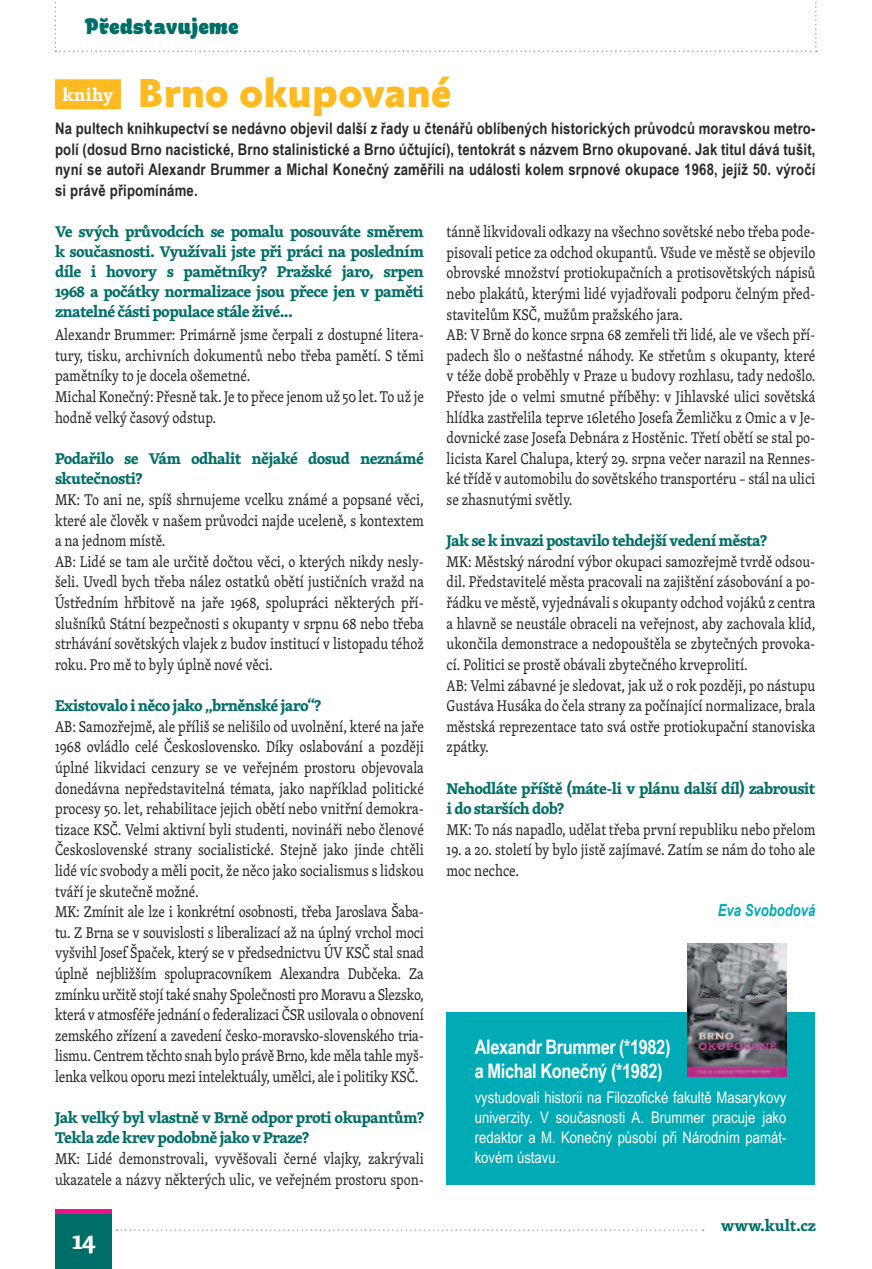
<style>
.page{position:relative;width:872px;height:1269px;background:#fff}
.page>*{position:absolute;margin:0;border:0;box-sizing:border-box;transform-origin:0 0}
.t1{font:500 40px "Anselm Sans";color:#fdba21}
.t2{font:900 22px "Kakao";letter-spacing:-.01em;color:#006e68}
.t3{font:700 20px/24px "Arial Narrow";letter-spacing:-.02em;color:#fff}
.t4{font:700 20px "Skolar";color:#fff}
.t5{font:700 18px "Skolar";color:#fff}
.t6{font:italic 700 16.6px "Arial Narrow";color:#00abb6;scale:.96 1}
.t7{font:16px/20.6px "Skolar";color:#2b292a;scale:.85 1}
.t8{font:700 16px/20px "Skolar";letter-spacing:-.04em;color:#006e68}
.t9{font:700 16px/20.6px "Arial Narrow";letter-spacing:.01em;color:#2b292a;text-align:justify}
.t10{font:16px/20px "Arial Narrow";color:#fff;text-align:justify}
.t11{font:700 16px "Skolar";letter-spacing:-.01em;color:#006e68}
</style>
<div class="page">
<div style="left:55px;top:1208px;width:57px;height:61px;background:#ec148d"></div>
<div style="left:55px;top:1213px;width:57px;height:56px;background:#006e68"></div>
<svg style="left:116px;top:1229px;width:587px;height:2px"></svg>
<svg style="left:55px;top:2px;width:761px;height:50px"></svg>
<div style="left:55px;top:79px;width:66px;height:30px;background:#fdba21"></div>
<div style="left:446px;top:1012px;width:368px;height:173px;background:#00abb6"></div>
<img style="left:687px;top:943px;width:99px;height:133px">
<h2 class="t2" style="left:84px;top:16px;width:156px">Představujeme</h2>
<p class="t5" style="left:63px;top:86px;width:52px">knihy</p>
<h1 class="t1" style="left:138px;top:77px;width:315px">Brno okupované</h1>
<p class="t9" style="left:55px;top:117px;width:761px">Na pultech knihkupectví se nedávno objevil další z řady u čtenářů oblíbených historických průvodců moravskou metro&shy;polí (dosud Brno nacistické, Brno stalinistické a Brno účtující), tentokrát s názvem Brno okupované. Jak titul dává tušit, nyní se autoři Alexandr Brummer a Michal Konečný zaměřili na události kolem srpnové okupace 1968, jejíž 50. výročí si právě připomínáme.</p>
<p class="t8" style="left:55px;top:222px;width:370px;text-align:justify">Ve svých průvodcích se pomalu posouváte směrem k současnosti. Využívali jste při práci na posledním díle i hovory s pamětníky? Pražské jaro, srpen 1968 a počátky normalizace jsou přece jen v paměti znatelné části populace stále živé...</p>
<p class="t7" style="left:55px;top:325px;width:435px">Alexandr Brummer: Primárně jsme čerpali z dostupné litera&shy;tury, tisku, archivních dokumentů nebo třeba pamětí. S těmi pamětníky to je docela ošemetné.<br>Michal Konečný: Přesně tak. Je to přece jenom už 50 let. To už je hodně velký časový odstup.</p>
<p class="t8" style="left:55px;top:449px;width:370px">Podařilo se Vám odhalit nějaké dosud neznámé skutečnosti?</p>
<p class="t7" style="left:55px;top:489px;width:435px">MK: To ani ne, spíš shrnujeme vcelku známé a popsané věci, které ale člověk v našem průvodci najde uceleně, s kontextem a na jednom místě.<br>AB: Lidé se tam ale určitě dočtou věci, o kterých nikdy nesly&shy;šeli. Uvedl bych třeba nález ostatků obětí justičních vražd na Ústředním hřbitově na jaře 1968, spolupráci některých pří&shy;slušníků Státní bezpečnosti s okupanty v srpnu 68 nebo třeba strhávání sovětských vlajek z budov institucí v listopadu téhož roku. Pro mě to byly úplně nové věci.</p>
<p class="t8" style="left:55px;top:696px;width:267px">Existovalo i něco jako „brněnské jaro“?</p>
<p class="t7" style="left:55px;top:716px;width:435px">AB: Samozřejmě, ale příliš se nelišilo od uvolnění, které na jaře 1968 ovládlo celé Československo. Díky oslabování a později úplné likvidaci cenzury se ve veřejném prostoru objevovala donedávna nepředstavitelná témata, jako například politické procesy 50. let, rehabilitace jejich obětí nebo vnitřní demokra&shy;tizace KSČ. Velmi aktivní byli studenti, novináři nebo členové Československé strany socialistické. Stejně jako jinde chtěli lidé víc svobody a měli pocit, že něco jako socialismus s lidskou tváří je skutečně možné.<br>MK: Zmínit ale lze i konkrétní osobnosti, třeba Jaroslava Šaba&shy;tu. Z Brna se v souvislosti s liberalizací až na úplný vrchol moci vyšvihl Josef Špaček, který se v předsednictvu ÚV KSČ stal snad úplně nejbližším spolupracovníkem Alexandra Dubčeka. Za zmínku určitě stojí také snahy Společnosti pro Moravu a Slezsko, která v atmosféře jednání o federalizaci ČSR usilovala o obnovení zemského zřízení a zavedení česko-moravsko-slovenského tria&shy;lismu. Centrem těchto snah bylo právě Brno, kde měla tahle myš&shy;lenka velkou oporu mezi intelektuály, umělci, ale i politiky KSČ.</p>
<p class="t8" style="left:55px;top:1108px;width:370px">Jak velký byl vlastně v Brně odpor proti okupantům?<br>Tekla zde krev podobně jako v Praze?</p>
<p class="t7" style="left:55px;top:1149px;width:435px">MK: Lidé demonstrovali, vyvěšovali černé vlajky, zakrývali ukazatele a názvy některých ulic, ve veřejném prostoru spon-</p>
<p class="t4" style="left:72px;top:1241px;width:25px">14<sup>14</sup></p>
<p class="t7" style="left:446px;top:222px;width:435px">tánně likvidovali odkazy na všechno sovětské nebo třeba pode&shy;pisovali petice za odchod okupantů. Všude ve městě se objevilo obrovské množství protiokupačních a protisovětských nápisů nebo plakátů, kterými lidé vyjadřovali podporu čelným před&shy;stavitelům KSČ, mužům pražského jara.<br>AB: V Brně do konce srpna 68 zemřeli tři lidé, ale ve všech pří&shy;padech šlo o nešťastné náhody. Ke střetům s okupanty, které v téže době proběhly v Praze u budovy rozhlasu, tady nedošlo.<br>Přesto jde o velmi smutné příběhy: v Jihlavské ulici sovětská hlídka zastřelila teprve 16letého Josefa Žemličku z Omic a v Je&shy;dovnické zase Josefa Debnára z Hostěnic. Třetí obětí se stal po&shy;licista Karel Chalupa, který 29. srpna večer narazil na Rennes&shy;ké třídě v automobilu do sovětského transportéru – stál na ulici se zhasnutými světly.</p>
<p class="t8" style="left:446px;top:531px;width:321px">Jak se k invazi postavilo tehdejší vedení města?</p>
<p class="t7" style="left:446px;top:551px;width:435px">MK: Městský národní výbor okupaci samozřejmě tvrdě odsou&shy;dil. Představitelé města pracovali na zajištění zásobování a po&shy;řádku ve městě, vyjednávali s okupanty odchod vojáků z centra a hlavně se neustále obraceli na veřejnost, aby zachovala klid, ukončila demonstrace a nedopouštěla se zbytečných provoka&shy;cí. Politici se prostě obávali zbytečného krveprolití.<br>AB: Velmi zábavné je sledovat, jak už o rok později, po nástupu Gustáva Husáka do čela strany za počínající normalizace, brala městská reprezentace tato svá ostře protiokupační stanoviska zpátky.</p>
<p class="t8" style="left:446px;top:778px;width:370px">Nehodláte příště (máte-li v plánu další díl) zabrousit i do starších dob?</p>
<p class="t7" style="left:446px;top:819px;width:435px">MK: To nás napadlo, udělat třeba první republiku nebo přelom</p>
<p class="t7" style="left:446px;top:840px;width:435px">19. a 20. století by bylo jistě zajímavé. Zatím se nám do toho ale moc nechce.</p>
<p class="t6" style="left:717px;top:900px;width:103px">Eva Svobodová</p>
<p class="t3" style="left:474px;top:1034px;width:197px">Alexandr Brummer (*1982) a Michal Konečný (*1982)</p>
<p class="t10" style="left:474px;top:1086px;width:313px">vystudovali historii na Filozoické fakultě Masarykovy univerzity. V současnosti A. Brummer pracuje jako redaktor a M. Konečný působí při Národním památ&shy;kovém ústavu.</p>
<p class="t11" style="left:720px;top:1217px;width:97px">www.kult.cz</p>
</div>
